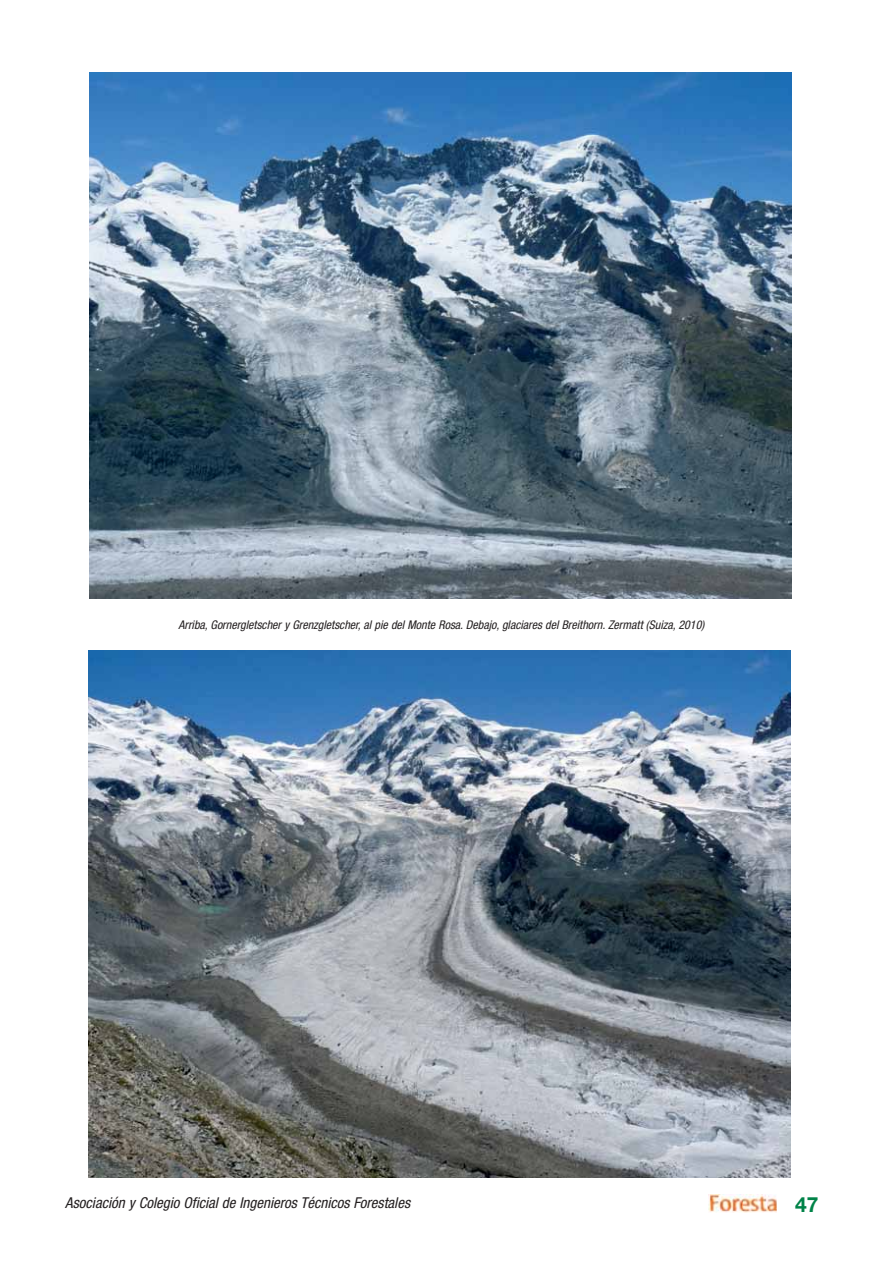
<style>
.page{position:relative;width:893px;height:1263px;background:#fff}
.page>*{position:absolute;margin:0;border:0;box-sizing:border-box;transform-origin:0 0}
.t1{font:700 21px "Helvetica Neue";color:#008348}
.t2{font:italic condensed 15px "Helvetica Neue";color:#231f20}
.t3{font:italic condensed 12px "Helvetica Neue";color:#231f20}
</style>
<div class="page">
<img style="left:708px;top:1195px;width:68px;height:17px">
<img style="left:88px;top:651px;width:702px;height:527px">
<img style="left:89px;top:73px;width:702px;height:526px">
<p class="t3" style="left:178px;top:620px;width:527px">Arriba, Gornergletscher y Grenzgletscher, al pie del Monte Rosa. Debajo, glaciares del Breithorn. Zermatt (Suiza, 2010)</p>
<p class="t2" style="left:65px;top:1197px;width:346px">Asociación y Colegio Oficial de Ingenieros Técnicos Forestales</p>
<h1 class="t1" style="left:795px;top:1197px;width:25px">47</h1>
</div>
